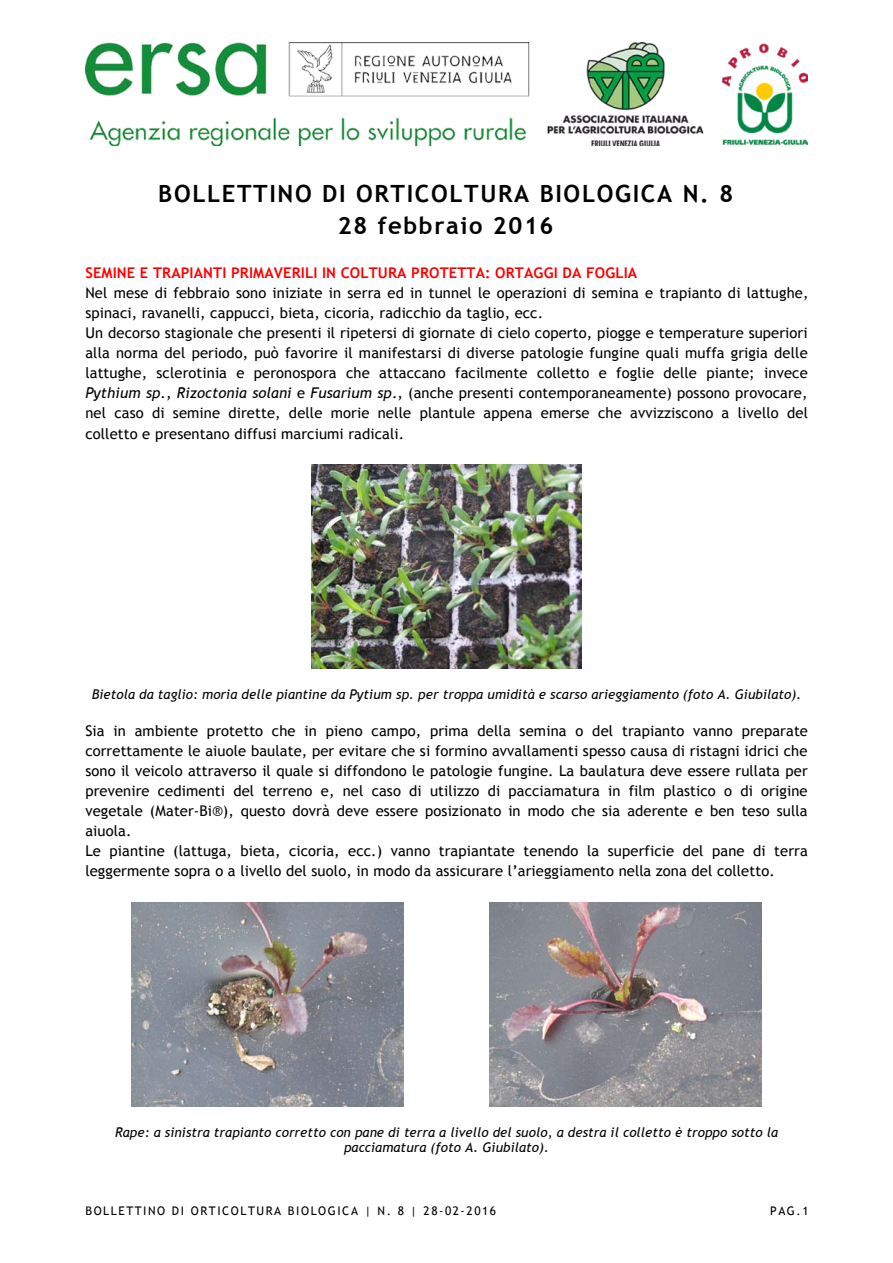
<style>
.page{position:relative;width:893px;height:1263px;background:#fff}
.page>*{position:absolute;margin:0;border:0;box-sizing:border-box;transform-origin:0 0}
.t1{font:700 23.7px/32.1px "Trebuchet MS";letter-spacing:.07em;color:#000;text-align:center}
.t2{font:14.7px/20.1px "Trebuchet MS";letter-spacing:.01em;color:#000}
.t3{font:700 14.7px "Trebuchet MS";letter-spacing:.01em;color:#f00}
.t4{font:italic 13.35px/15.5px "Trebuchet MS";letter-spacing:.005em;color:#000;text-align:center}
.t5{font:11.85px "Trebuchet MS";letter-spacing:.13em;color:#000}
.s1{font-style:italic}
</style>
<div class="page">
<img style="left:86px;top:43px;width:722px;height:102px">
<img style="left:311px;top:464px;width:271px;height:205px">
<img style="left:131px;top:902px;width:273px;height:204px">
<img style="left:490px;top:902px;width:272px;height:204px">
<h1 class="t1" style="left:158px;top:178px;width:576px">BOLLETTINO DI ORTICOLTURA BIOLOGICA N. 8<br>28 febbraio 2016</h1>
<p class="t3" style="left:85px;top:264px;width:553px">SEMINE E TRAPIANTI PRIMAVERILI IN COLTURA PROTETTA: ORTAGGI DA FOGLIA</p>
<p class="t2" style="left:85px;top:283px;width:725px">Nel mese di febbraio sono iniziate in serra ed in tunnel le operazioni di semina e trapianto di lattughe, spinaci, ravanelli, cappucci, bieta, cicoria, radicchio da taglio, ecc.<br>Un decorso stagionale che presenti il ripetersi di giornate di cielo coperto, piogge e temperature superiori alla norma del periodo, può favorire il manifestarsi di diverse patologie fungine quali muffa grigia delle lattughe, sclerotinia e peronospora che attaccano facilmente colletto e foglie delle piante; invece <span class="s1">Pythium sp</span>., <span class="s1">Rizoctonia solani</span> e <span class="s1">Fusarium sp</span>., (anche presenti contemporaneamente) possono provocare, nel caso di semine dirette, delle morie nelle plantule appena emerse che avvizziscono a livello del colletto e presentano diffusi marciumi radicali.</p>
<p class="t4" style="left:92px;top:686px;width:711px">Bietola da taglio: moria delle piantine da Pytium sp. per troppa umidità e scarso arieggiamento (foto A. Giubilato).</p>
<p class="t2" style="left:85px;top:721px;width:724px">Sia in ambiente protetto che in pieno campo, prima della semina o del trapianto vanno preparate correttamente le aiuole baulate, per evitare che si formino avvallamenti spesso causa di ristagni idrici che sono il veicolo attraverso il quale si diffondono le patologie fungine. La baulatura deve essere rullata per prevenire cedimenti del terreno e, nel caso di utilizzo di pacciamatura in film plastico o di origine vegetale (Mater-Bi®), questo dovrà deve essere posizionato in modo che sia aderente e ben teso sulla aiuola.<br>Le piantine (lattuga, bieta, cicoria, ecc.) vanno trapiantate tenendo la superficie del pane di terra leggermente sopra o a livello del suolo, in modo da assicurare l’arieggiamento nella zona del colletto.</p>
<p class="t4" style="left:115px;top:1124px;width:665px">Rape: a sinistra trapianto corretto con pane di terra a livello del suolo, a destra il colletto è troppo sotto la pacciamatura (foto A. Giubilato).</p>
<p class="t5" style="left:85px;top:1204px;width:412px">BOLLETTINO DI ORTICOLTURA BIOLOGICA | N. 8 | 28-02-2016</p>
<p class="t5" style="left:770px;top:1204px;width:40px">PAG.1</p>
</div>
